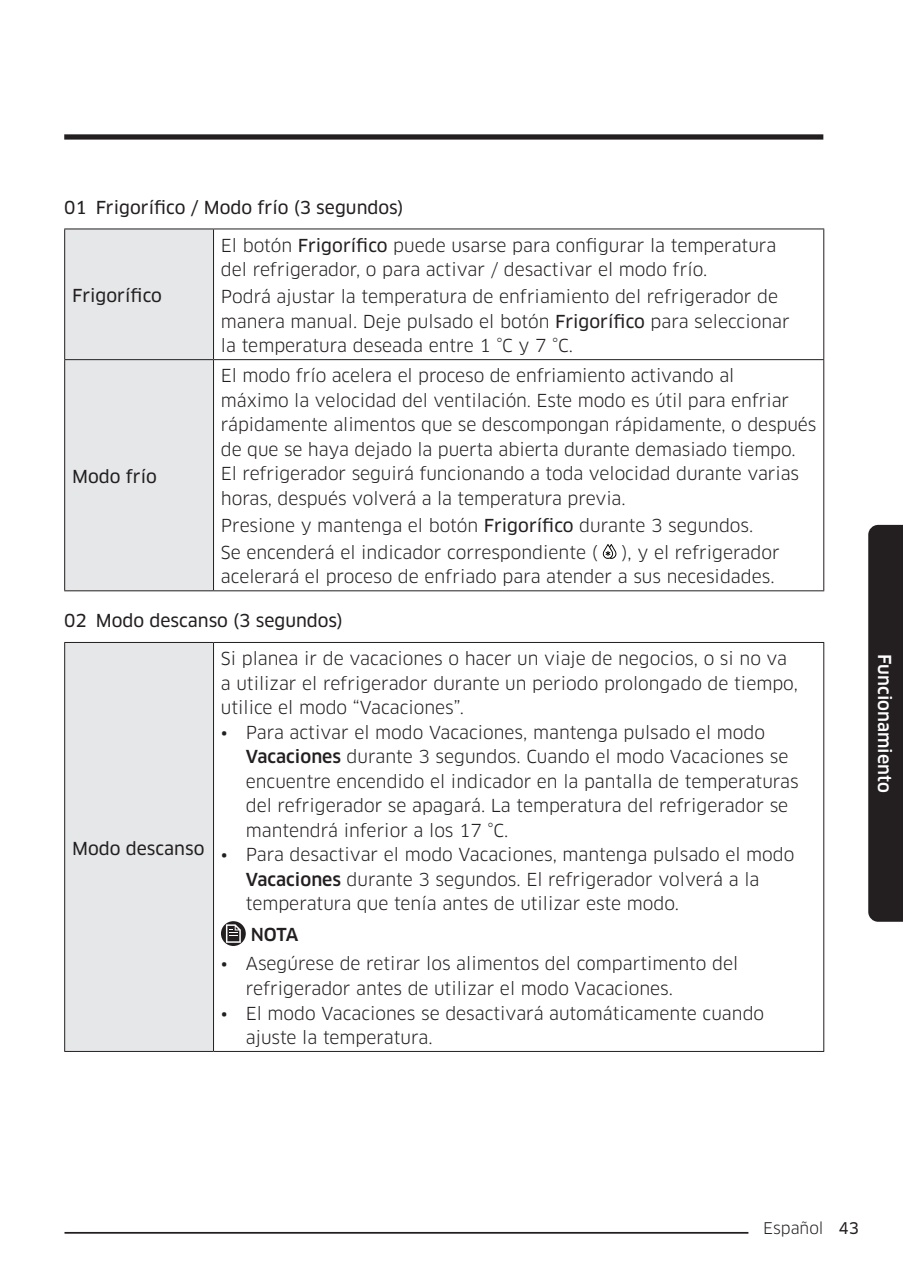
<style>
.page{position:relative;width:903px;height:1275px;background:#fff}
.page>*{position:absolute;margin:0;border:0;box-sizing:border-box;transform-origin:0 0}
.t1{font:17.5px/24.5px "Samsung Clan Pro";color:#231f20}
.t2{font:17.5px "Samsung Clan Pro News";color:#231f20}
.Sidebar{font:500 17.5px "Samsung Clan Pro";color:#fff}
.DL_DT_Icon{font:500 17.5px "Samsung Clan Pro";color:#231f20}
.Footer_Right{font:15.75px "Samsung Clan Pro";color:#231f20}
.t3{font:15.75px "Samsung Clan Pro News";color:#231f20}
.s1{font-family:"Samsung Clan Pro News"}
.s2{font-weight:500}
</style>
<div class="page">
<hr style="left:64px;top:1232px;width:759px;height:2px;background:#231f20">
<div style="left:748px;top:1219px;width:90px;height:17px;background:#fff"></div>
<div style="left:64px;top:134px;width:759px;height:6px;background:#231f20"></div>
<div style="left:65px;top:230px;width:148px;height:360px;background:#e6e7e9"></div>
<hr style="left:64px;top:229px;width:149px;height:1px;background:#231f20">
<hr style="left:64px;top:229px;width:1px;height:130px;background:#231f20">
<hr style="left:213px;top:229px;width:611px;height:1px;background:#231f20">
<hr style="left:213px;top:229px;width:1px;height:130px;background:#231f20">
<hr style="left:823px;top:229px;width:1px;height:130px;background:#231f20">
<hr style="left:64px;top:359px;width:149px;height:1px;background:#231f20">
<hr style="left:64px;top:360px;width:1px;height:230px;background:#231f20">
<hr style="left:213px;top:359px;width:611px;height:1px;background:#231f20">
<hr style="left:213px;top:360px;width:1px;height:230px;background:#231f20">
<hr style="left:823px;top:360px;width:1px;height:230px;background:#231f20">
<hr style="left:64px;top:590px;width:149px;height:1px;background:#231f20">
<hr style="left:213px;top:590px;width:611px;height:1px;background:#231f20">
<svg style="left:603px;top:544px;width:13px;height:15px"></svg>
<div style="left:65px;top:642px;width:148px;height:409px;background:#e6e7e9"></div>
<hr style="left:64px;top:642px;width:149px;height:1px;background:#231f20">
<hr style="left:64px;top:643px;width:1px;height:408px;background:#231f20">
<hr style="left:213px;top:642px;width:611px;height:1px;background:#231f20">
<hr style="left:213px;top:643px;width:1px;height:408px;background:#231f20">
<hr style="left:823px;top:643px;width:1px;height:408px;background:#231f20">
<hr style="left:64px;top:1051px;width:149px;height:1px;background:#231f20">
<hr style="left:213px;top:1051px;width:611px;height:1px;background:#231f20">
<svg style="left:221px;top:921px;width:25px;height:25px"></svg>
<svg style="left:226px;top:924px;width:15px;height:19px"></svg>
<div style="left:868px;top:525px;width:35px;height:397px;background:#231f20"></div>
<h4 class="t2" style="left:64px;top:197px;width:341px">01 Frigorífico / Modo frío (3 segundos)</h4>
<p class="t2" style="left:72px;top:285px;width:91px">Frigorífico</p>
<p class="t1" style="left:221px;top:233px;width:557px">El botón <span class="s1">Frigorífico</span> puede usarse para configurar la temperatura del refrigerador, o para activar / desactivar el modo frío.</p>
<p class="t1" style="left:221px;top:284px;width:570px">Podrá ajustar la temperatura de enfriamiento del refrigerador de manera manual. Deje pulsado el botón <span class="s1">Frigorífico</span> para seleccionar la temperatura deseada entre 1 °C y 7 °C.</p>
<p class="t1" style="left:221px;top:364px;width:597px">El modo frío acelera el proceso de enfriamiento activando al<br>máximo la velocidad del ventilación. Este modo es útil para enfriar rápidamente alimentos que se descompongan rápidamente, o después de que se haya dejado la puerta abierta durante demasiado tiempo.<br>El refrigerador seguirá funcionando a toda velocidad durante varias horas, después volverá a la temperatura previa.</p>
<p class="t1" style="left:221px;top:513px;width:534px">Presione y mantenga el botón <span class="s1">Frigorífico</span> durante 3 segundos.</p>
<p class="t1" style="left:221px;top:540px;width:378px">Se encenderá el indicador correspondiente (</p>
<p class="t2" style="left:72px;top:466px;width:86px">Modo frío</p>
<p class="t1" style="left:221px;top:540px;width:560px;text-align:right">), y el refrigerador<br>acelerará el proceso de enfriado para atender a sus necesidades.</p>
<h4 class="t2" style="left:64px;top:610px;width:280px">02 Modo descanso (3 segundos)</h4>
<p class="t2" style="left:72px;top:838px;width:134px">Modo descanso</p>
<p class="t1" style="left:221px;top:646px;width:578px">Si planea ir de vacaciones o hacer un viaje de negocios, o si no va a utilizar el refrigerador durante un periodo prolongado de tiempo, utilice el modo “Vacaciones”.</p>
<p class="t1" style="left:246px;top:720px;width:554px;text-indent:-25px">• Para activar el modo Vacaciones, mantenga pulsado el modo <span class="s2">Vacaciones</span> durante 3 segundos. Cuando el modo Vacaciones se encuentre encendido el indicador en la pantalla de temperaturas del refrigerador se apagará. La temperatura del refrigerador se mantendrá inferior a los 17 °C.</p>
<p class="t1" style="left:246px;top:842px;width:550px;text-indent:-25px">• Para desactivar el modo Vacaciones, mantenga pulsado el modo<br><span class="s2">Vacaciones</span> durante 3 segundos. El refrigerador volverá a la temperatura que tenía antes de utilizar este modo.</p>
<p class="DL_DT_Icon" style="left:251px;top:924px;width:49px">NOTA</p>
<p class="t1" style="left:246px;top:952px;width:494px;text-indent:-25px">• Asegúrese de retirar los alimentos del compartimento del refrigerador antes de utilizar el modo Vacaciones.</p>
<p class="t1" style="left:246px;top:1001px;width:520px;text-indent:-25px">• El modo Vacaciones se desactivará automáticamente cuando ajuste la temperatura.</p>
<p class="Sidebar" style="left:895px;top:654px;width:140px;rotate:90deg">Funcionamiento</p>
<p class="Footer_Right" style="left:763px;top:1218px;width:62px">Español</p>
<p class="t3" style="left:838px;top:1218px;width:22px">43</p>
</div>
